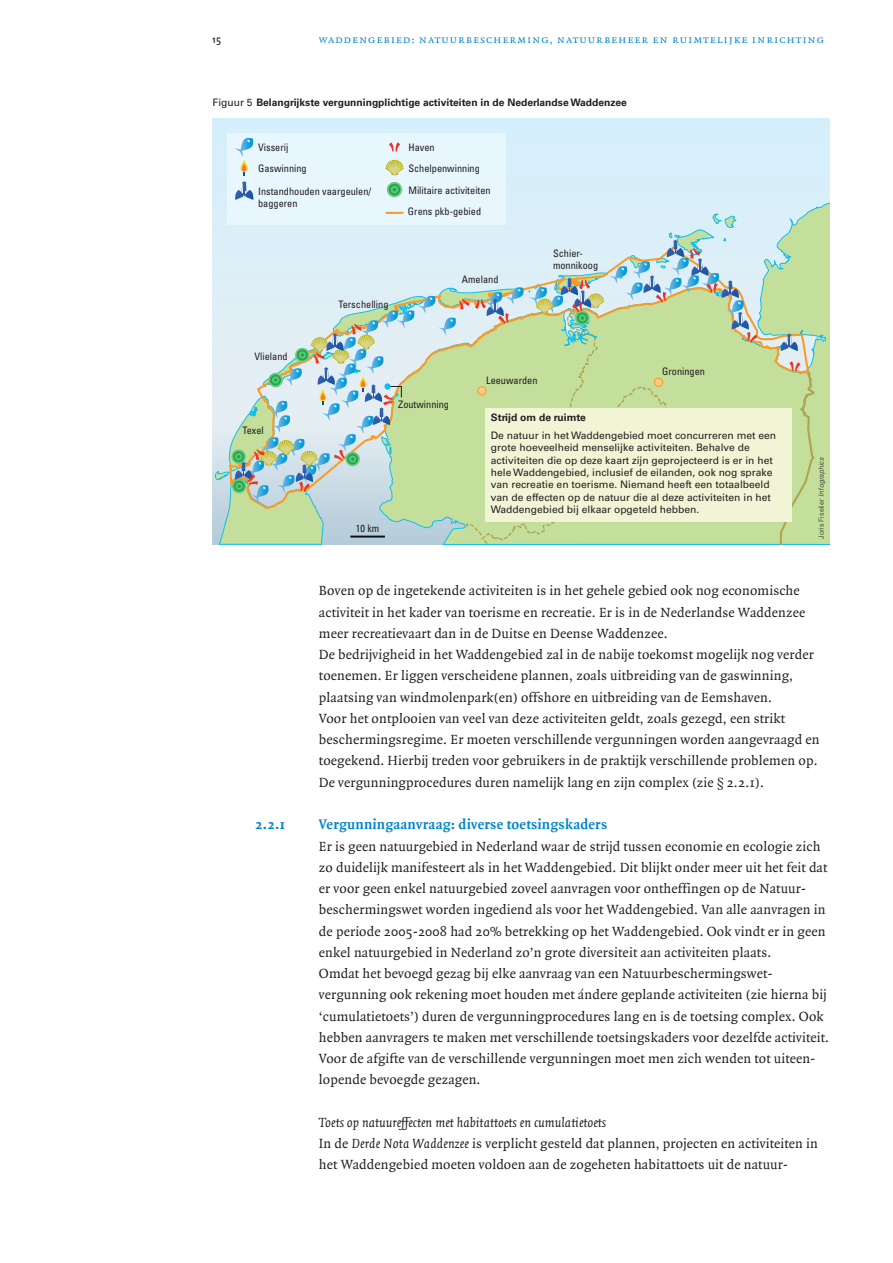
<style>
.page{position:relative;width:893px;height:1263px;background:#fff}
.page>*{position:absolute;margin:0;border:0;box-sizing:border-box;transform-origin:0 0}
._12_Kop_C{font:700 15px "Quadraat";letter-spacing:.015em;color:#0085cb}
._00_Plat{font:14.25px/21.3px "Quadraat";letter-spacing:.01em;color:#231f20}
._01_Cursief{font:italic 14.25px "Quadraat";color:#231f20}
.t1{font:11.25px "Quadraat Small Caps";letter-spacing:.08em;color:#0085cb}
.t2{font:11.25px "DTL Caspari ST";color:#231f20}
.t3{font:10.35px/12.3px "Univers LT Std";color:#231f20}
.t4{font:condensed 10.35px/21.5px "Univers LT Std";color:#231f20}
.t5{font:700 10.35px "Univers LT Std";color:#231f20}
.t6{font:300 7.05px "Univers LT Std";letter-spacing:.01em;color:#231f20}
.s1{font-weight:400}
.s2{font-weight:700}
.s3{font-style:italic}
</style>
<div class="page">
<div style="left:213px;top:118px;width:616px;height:426px;background:#d6effa"></div>
<div style="left:228px;top:133px;width:278px;height:91px;background:#e8f6fd"></div>
<svg style="left:386px;top:202px;width:443px;height:342px"></svg>
<svg style="left:757px;top:245px;width:53px;height:164px"></svg>
<svg style="left:779px;top:333px;width:20px;height:18px"></svg>
<svg style="left:778px;top:361px;width:38px;height:183px;background:#c5d997"></svg>
<svg style="left:385px;top:160px;width:19px;height:16px"></svg>
<svg style="left:387px;top:182px;width:15px;height:15px"></svg>
<svg style="left:389px;top:184px;width:11px;height:11px"></svg>
<svg style="left:391px;top:186px;width:7px;height:7px"></svg>
<svg style="left:389px;top:142px;width:11px;height:10px"></svg>
<svg style="left:235px;top:181px;width:19px;height:19px"></svg>
<svg style="left:235px;top:138px;width:19px;height:37px"></svg>
<div style="left:485px;top:409px;width:306px;height:113px;background:#f1f5d5"></div>
<svg style="left:215px;top:212px;width:542px;height:332px"></svg>
<svg style="left:384px;top:383px;width:7px;height:7px"></svg>
<p class="t2" style="left:213px;top:32px;width:10px">15</p>
<p class="t1" style="left:319px;top:33px;width:507px">waddengebied: natuurbescherming, natuurbeheer en ruimtelijke inrichting</p>
<p class="t5" style="left:213px;top:97px;width:416px"><span class="s1">Figuur 5</span> Belangrijkste vergunningplichtige activiteiten in de Nederlandse Waddenzee</p>
<p class="t4" style="left:258px;top:136px;width:50px">Visserij<br>Gaswinning</p>
<p class="t4" style="left:258px;top:185px;width:115px;line-height:12.3px">Instandhouden vaargeulen/ baggeren</p>
<p class="t4" style="left:408px;top:136px;width:84px">Haven<br>Schelpenwinning<br>Militaire activiteiten<br>Grens pkb-gebied</p>
<p class="t4" style="left:338px;top:294px;width:52px">Terschelling</p>
<p class="t4" style="left:462px;top:269px;width:38px">Ameland</p>
<p class="t4" style="left:553px;top:247px;width:47px;line-height:12.3px">Schier&shy;monnikoog</p>
<p class="t4" style="left:254px;top:345px;width:35px">Vlieland</p>
<p class="t4" style="left:242px;top:419px;width:23px">Texel</p>
<p class="t4" style="left:398px;top:394px;width:52px">Zoutwinning</p>
<p class="t4" style="left:356px;top:518px;width:25px">10 km</p>
<p class="t4" style="left:486px;top:370px;width:53px">Leeuwarden</p>
<p class="t4" style="left:662px;top:361px;width:44px">Groningen</p>
<p class="t3" style="left:491px;top:409px;width:287px;line-height:17.5px"><span class="s2">Strijd om de ruimte<br></span>De natuur in het Waddengebied moet concurreren met een</p>
<p class="t3" style="left:491px;top:441px;width:283px">grote hoeveelheid menselijke activiteiten. Behalve de activiteiten die op deze kaart zijn geprojecteerd is er in het hele Waddengebied, inclusief de eilanden, ook nog sprake van recreatie en toerisme. Niemand heeft een totaalbeeld van de effecten op de natuur die al deze activiteiten in het Waddengebied bij elkaar opgeteld hebben.</p>
<p class="t6" style="left:817px;top:539px;width:83px;rotate:-90deg">Joris Fiselier <span class="s3">Infographics</span></p>
<p class="_00_Plat" style="left:319px;top:581px;width:488px">Boven op de ingetekende activiteiten is in het gehele gebied ook nog economische activiteit in het kader van toerisme en recreatie. Er is in de Nederlandse Waddenzee meer recreatievaart dan in de Duitse en Deense Waddenzee.</p>
<p class="_00_Plat" style="left:319px;top:644px;width:496px">De bedrijvigheid in het Waddengebied zal in de nabije toekomst mogelijk nog verder toenemen. Er liggen verscheidene plannen, zoals uitbreiding van de gaswinning, plaatsing van windmolenpark(en) offshore en uitbreiding van de Eemshaven.</p>
<p class="_00_Plat" style="left:319px;top:708px;width:502px">Voor het ontplooien van veel van deze activiteiten geldt, zoals gezegd, een strikt beschermingsregime. Er moeten verschillende vergunningen worden aangevraagd en toegekend. Hierbij treden voor gebruikers in de praktijk verschillende problemen op.<br>De vergunningprocedures duren namelijk lang en zijn complex (zie § 2.2.1).</p>
<p class="_12_Kop_C" style="left:255px;top:816px;width:32px">2.2.1</p>
<p class="_12_Kop_C" style="left:319px;top:816px;width:290px">Vergunningaanvraag: diverse toetsingskaders</p>
<p class="_00_Plat" style="left:319px;top:836px;width:510px">Er is geen natuurgebied in Nederland waar de strijd tussen economie en ecologie zich zo duidelijk manifesteert als in het Waddengebied. Dit blijkt onder meer uit het feit dat er voor geen enkel natuurgebied zoveel aanvragen voor ontheffingen op de Natuur&shy;beschermingswet worden ingediend als voor het Waddengebied. Van alle aanvragen in de periode 2005-2008 had 20% betrekking op het Waddengebied. Ook vindt er in geen enkel natuurgebied in Nederland zo’n grote diversiteit aan activiteiten plaats.</p>
<p class="_00_Plat" style="left:319px;top:963px;width:512px">Omdat het bevoegd gezag bij elke aanvraag van een Natuurbeschermingswet&shy;vergunning ook rekening moet houden met ándere geplande activiteiten (zie hierna bij ‘cumulatietoets’) duren de vergunningprocedures lang en is de toetsing complex. Ook hebben aanvragers te maken met verschillende toetsingskaders voor dezelfde activiteit.<br>Voor de afgifte van de verschillende vergunningen moet men zich wenden tot uiteen&shy;lopende bevoegde gezagen.</p>
<p class="_01_Cursief" style="left:319px;top:1115px;width:289px">Toets op natuureffecten met habitattoets en cumulatietoets</p>
<p class="_00_Plat" style="left:319px;top:1133px;width:501px">In de <span class="s3">Derde Nota Waddenzee</span> is verplicht gesteld dat plannen, projecten en activiteiten in het Waddengebied moeten voldoen aan de zogeheten habitattoets uit de natuur-</p>
</div>
